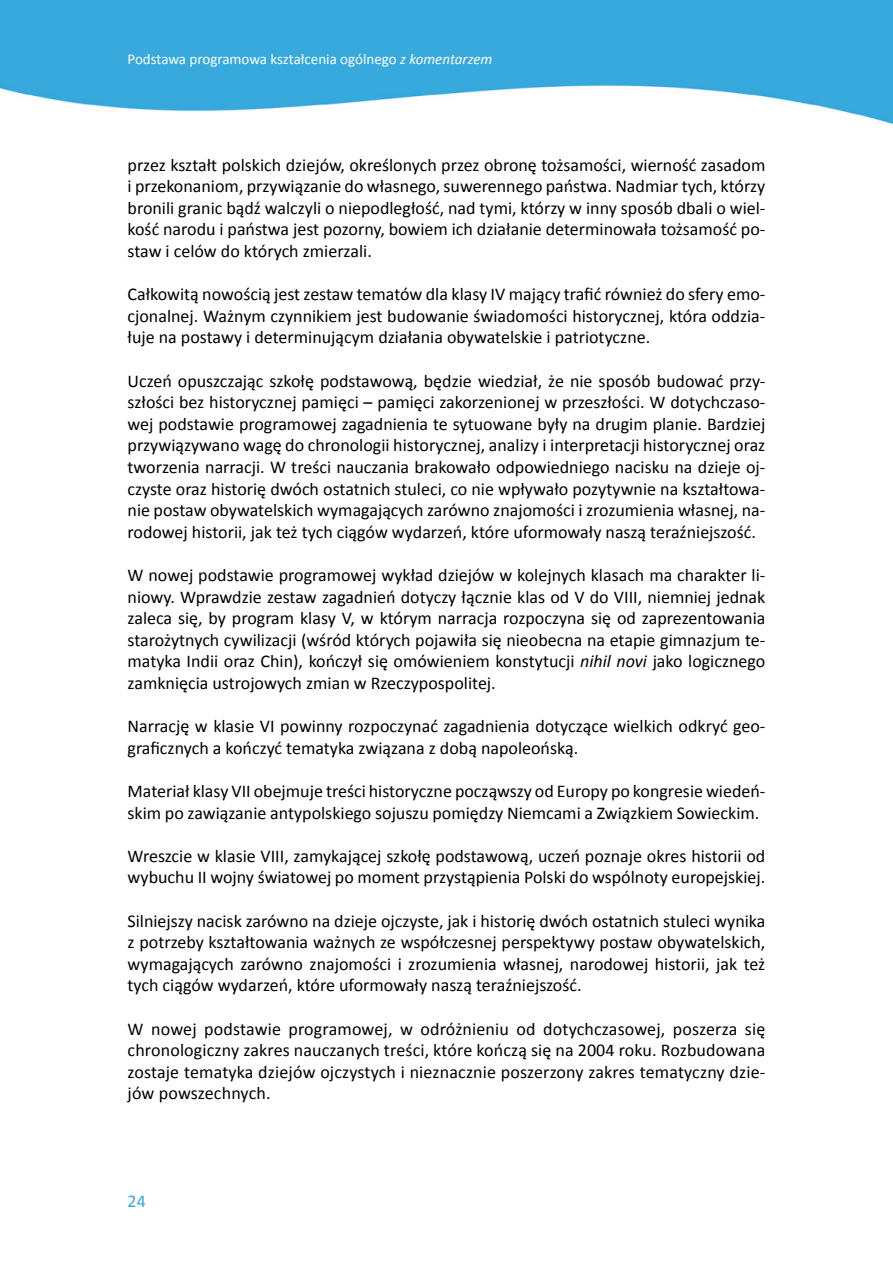
<style>
.page{position:relative;width:893px;height:1263px;background:#fff}
.page>*{position:absolute;margin:0;border:0;box-sizing:border-box;transform-origin:0 0}
.Tekst_podstawowy{font:18px/21.6px "Calibri";color:#000;text-align:justify}
.Tekst_podstawowy_-10{font:18px/21.6px "Calibri";color:#000}
.t1{font:18px "Calibri";color:#30a8df}
.t2{font:15px "Calibri";color:#fff}
.s1{font-style:italic}
</style>
<div class="page">
<img style="left:0;top:0;width:893px;height:123px">
<p class="t2" style="left:128px;top:50px;width:366px">Podstawa programowa kształcenia ogólnego <span class="s1">z komentarzem</span></p>
<p class="Tekst_podstawowy" style="left:128px;top:154px;width:639px">przez kształt polskich dziejów, określonych przez obronę tożsamości, wierność zasadom i przekonaniom, przywiązanie do własnego, suwerennego państwa. Nadmiar tych, którzy bronili granic bądź walczyli o niepodległość, nad tymi, którzy w inny sposób dbali o wiel&shy;kość narodu i państwa jest pozorny, bowiem ich działanie determinowała tożsamość po&shy;staw i celów do których zmierzali.</p>
<p class="Tekst_podstawowy" style="left:128px;top:283px;width:639px">Całkowitą nowością jest zestaw tematów dla klasy IV mający trafić również do sfery emo&shy;cjonalnej. Ważnym czynnikiem jest budowanie świadomości historycznej, która oddzia&shy;łuje na postawy i determinującym działania obywatelskie i patriotyczne.</p>
<p class="Tekst_podstawowy" style="left:128px;top:370px;width:639px">Uczeń opuszczając szkołę podstawową, będzie wiedział, że nie sposób budować przy&shy;szłości bez historycznej pamięci – pamięci zakorzenionej w przeszłości. W dotychczaso&shy;wej podstawie programowej zagadnienia te sytuowane były na drugim planie. Bardziej przywiązywano wagę do chronologii historycznej, analizy i interpretacji historycznej oraz tworzenia narracji. W treści nauczania brakowało odpowiedniego nacisku na dzieje oj&shy;czyste oraz historię dwóch ostatnich stuleci, co nie wpływało pozytywnie na kształtowa&shy;nie postaw obywatelskich wymagających zarówno znajomości i zrozumienia własnej, na&shy;rodowej historii, jak też tych ciągów wydarzeń, które uformowały naszą teraźniejszość.</p>
<p class="Tekst_podstawowy" style="left:128px;top:564px;width:639px">W nowej podstawie programowej wykład dziejów w kolejnych klasach ma charakter li&shy;niowy. Wprawdzie zestaw zagadnień dotyczy łącznie klas od V do VIII, niemniej jednak zaleca się, by program klasy V, w którym narracja rozpoczyna się od zaprezentowania starożytnych cywilizacji (wśród których pojawiła się nieobecna na etapie gimnazjum te&shy;matyka Indii oraz Chin), kończył się omówieniem konstytucji <span class="s1">nihil novi</span> jako logicznego zamknięcia ustrojowych zmian w Rzeczypospolitej.</p>
<p class="Tekst_podstawowy" style="left:128px;top:715px;width:639px">Narrację w klasie VI powinny rozpoczynać zagadnienia dotyczące wielkich odkryć geo&shy;graficznych a kończyć tematyka związana z dobą napoleońską.</p>
<p class="Tekst_podstawowy_-10" style="left:128px;top:780px;width:639px">Materiał klasy VII obejmuje treści historyczne począwszy od Europy po kongresie wiedeń&shy;skim po zawiązanie antypolskiego sojuszu pomiędzy Niemcami a Związkiem Sowieckim.</p>
<p class="Tekst_podstawowy" style="left:128px;top:845px;width:639px">Wreszcie w klasie VIII, zamykającej szkołę podstawową, uczeń poznaje okres historii od wybuchu II wojny światowej po moment przystąpienia Polski do wspólnoty europejskiej.</p>
<p class="Tekst_podstawowy" style="left:128px;top:910px;width:639px">Silniejszy nacisk zarówno na dzieje ojczyste, jak i historię dwóch ostatnich stuleci wynika z potrzeby kształtowania ważnych ze współczesnej perspektywy postaw obywatelskich, wymagających zarówno znajomości i zrozumienia własnej, narodowej historii, jak też tych ciągów wydarzeń, które uformowały naszą teraźniejszość.</p>
<p class="Tekst_podstawowy" style="left:128px;top:1018px;width:639px">W nowej podstawie programowej, w odróżnieniu od dotychczasowej, poszerza się chronologiczny zakres nauczanych treści, które kończą się na 2004 roku. Rozbudowana zostaje tematyka dziejów ojczystych i nieznacznie poszerzony zakres tematyczny dzie&shy;jów powszechnych.</p>
<p class="t1" style="left:128px;top:1190px;width:20px">24</p>
</div>
